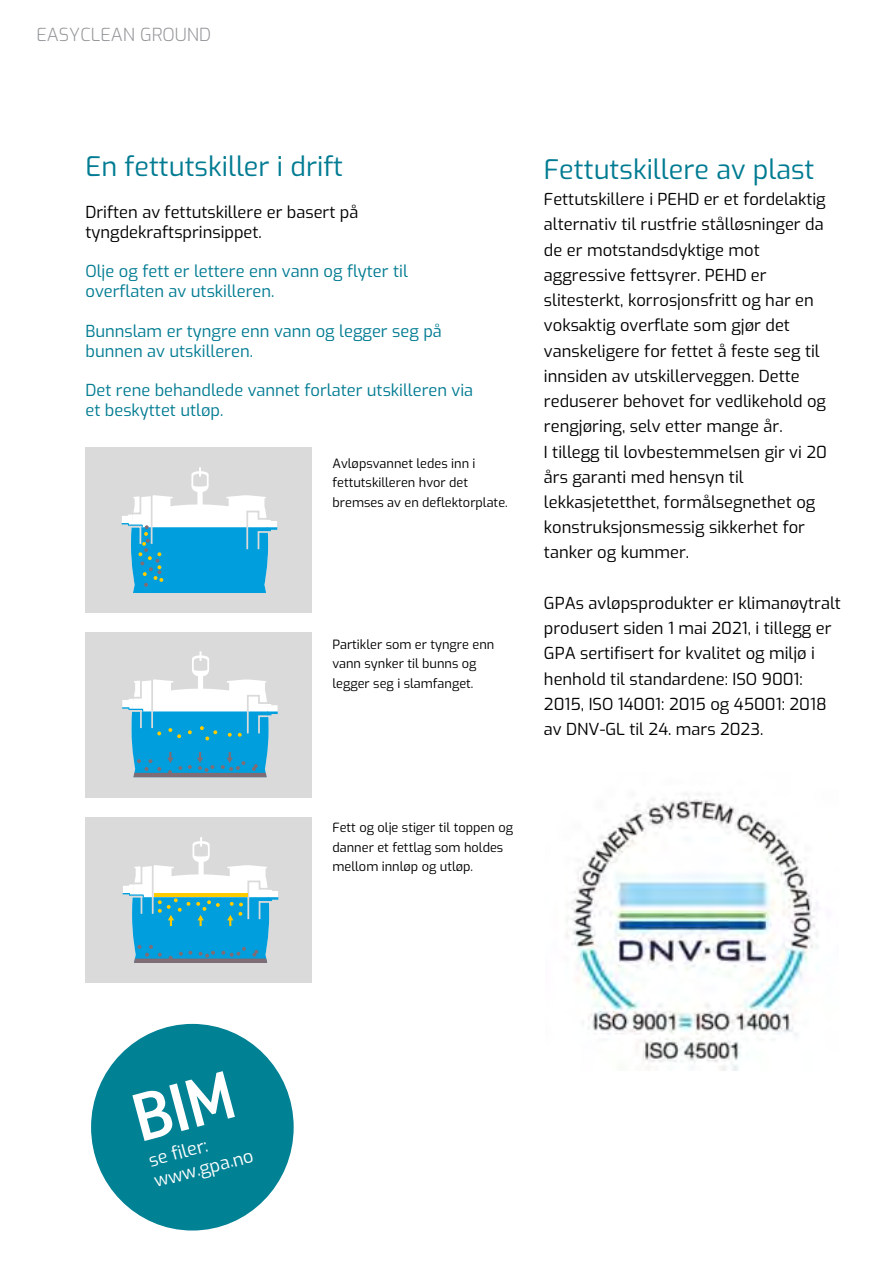
<style>
.page{position:relative;width:893px;height:1263px;background:#fff}
.page>*{position:absolute;margin:0;border:0;box-sizing:border-box;transform-origin:0 0}
.t1{font:27px "Exo";color:#007b92}
.t2{font:18px/21.6px "Exo";color:#fff}
.t3{font:300 18px "Exo";color:#939598}
.t4{font:16.5px/25.2px "Exo";color:#000}
.t5{font:16.5px/25.2px "Exo";color:#000}
.t6{font:16.5px/19.8px "Exo";color:#007b92}
.t7{font:12.75px/19.5px "Exo";color:#000}
.s1{font-style:inherit}
</style>
<div class="page">
<div style="left:91px;top:1024px;width:203px;height:206px;background:#008194;border-radius:50%"></div>
<div style="left:85px;top:447px;width:227px;height:165px;background:#dadada"></div>
<svg style="left:121px;top:467px;width:157px;height:126px"></svg>
<div style="left:85px;top:632px;width:227px;height:166px;background:#dadada"></div>
<svg style="left:122px;top:651px;width:156px;height:126px"></svg>
<div style="left:85px;top:817px;width:227px;height:166px;background:#dadada"></div>
<svg style="left:122px;top:837px;width:157px;height:126px"></svg>
<hr style="left:154px;top:893px;width:93px;height:4px;background:#fc0">
<img style="left:566px;top:793px;width:252px;height:277px">
<p class="t3" style="left:36px;top:21px;width:176px">EASYCLEAN GROUND</p>
<h1 class="t1" style="left:85px;top:147px;width:259px">En fettutskiller i drift</h1>
<p class="t4" style="left:85px;top:201px;width:274px;line-height:19.8px">Driften av fettutskillere er basert på tyngdekraftsprinsippet.</p>
<p class="t6" style="left:85px;top:261px;width:324px">Olje og fett er lettere enn vann og flyter til overflaten av utskilleren.</p>
<p class="t6" style="left:85px;top:320px;width:358px">Bunnslam er tyngre enn vann og legger seg på bunnen av utskilleren.</p>
<p class="t6" style="left:85px;top:380px;width:389px">Det rene behandlede vannet forlater utskilleren via et beskyttet utløp.</p>
<p class="t7" style="left:332px;top:453px;width:177px">Avløpsvannet ledes inn i fettutskilleren hvor det bremses av en deflektorplate.</p>
<p class="t7" style="left:332px;top:634px;width:164px">Partikler som er tyngre enn vann synker til bunns og legger seg i slamfanget.</p>
<h1 class="t1" style="left:544px;top:150px;width:272px">Fettutskillere av plast</h1>
<p class="t4" style="left:544px;top:186px;width:285px">Fettutskillere i PEHD er et fordelaktig alternativ til rustfrie stålløsninger da de er motstandsdyktige mot aggressive fettsyrer. PEHD er slitesterkt, korrosjonsfritt og har en voksaktig overflate som gjør det vanskeligere for fettet å feste seg til innsiden av utskillerveggen. Dette reduserer behovet for vedlikehold og rengjøring, selv etter mange år.<br>I tillegg til lovbestemmelsen gir vi 20 års garanti med hensyn til lekkasjetetthet, formålsegnethet og konstruksjonsmessig sikkerhet for tanker og kummer<span class="s1">.</span></p>
<p class="t5" style="left:544px;top:590px;width:298px">GPAs avløpsprodukter er klimanøytralt produsert siden 1 mai 2021, i tillegg er GPA sertifisert for kvalitet og miljø i henhold til standardene: ISO 9001:<br>2015, ISO 14001: 2015 og 45001: 2018 av DNV-GL til 24. mars 2023.</p>
<p class="t7" style="left:332px;top:817px;width:182px">Fett og olje stiger til toppen og danner et fettlag som holdes mellom innløp og utløp.</p>
<p class="t2" style="left:146px;top:1149px;width:103px;rotate:-15deg">se filer: www.gpa.no</p>
</div>
